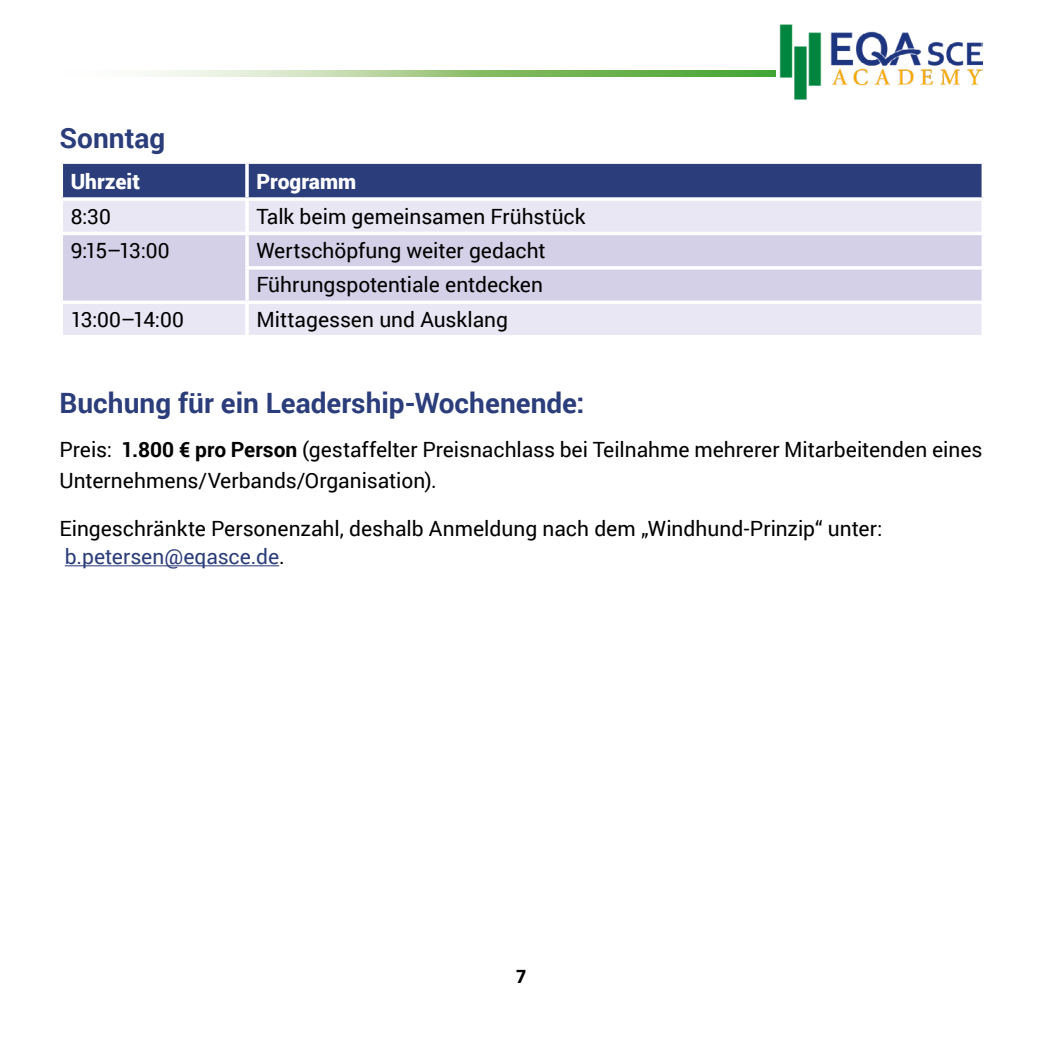
<style>
.page{position:relative;width:1042px;height:1042px;background:#fff}
.page>*{position:absolute;margin:0;border:0;box-sizing:border-box;transform-origin:0 0}
.t1{font:700 28px "Roboto";color:#2b3d7a}
.t2{font:21px/34.5px "Roboto";color:#000}
.t3{font:900 21px "Roboto";color:#fff}
.t4{font:700 21px "Calibri";color:#000}
.s1{font-weight:700}
.s2{font-family:"Calibri"}
.s3{color:#2b3d7a}
</style>
<div class="page">
<img style="left:779px;top:24px;width:203px;height:75px">
<svg style="left:147px;top:70px;width:628px;height:7px;background:#9bc985"></svg>
<hr style="left:65px;top:565px;width:214px;height:1px;background:#2b3d7a">
<div style="left:63px;top:164px;width:918px;height:33px;background:#2b3d7a"></div>
<div style="left:63px;top:201px;width:918px;height:134px;background:#e9e7f4"></div>
<div style="left:63px;top:235px;width:918px;height:65px;background:#d3d0e7"></div>
<svg style="left:61px;top:163px;width:186px;height:1px"></svg>
<svg style="left:247px;top:163px;width:736px;height:1px"></svg>
<svg style="left:245px;top:164px;width:4px;height:33px"></svg>
<svg style="left:981px;top:164px;width:1px;height:33px"></svg>
<svg style="left:61px;top:197px;width:186px;height:1px"></svg>
<svg style="left:247px;top:197px;width:737px;height:1px"></svg>
<hr style="left:245px;top:201px;width:4px;height:31px;background:#fff">
<svg style="left:981px;top:201px;width:1px;height:31px"></svg>
<hr style="left:60px;top:232px;width:187px;height:3px;background:#fff">
<hr style="left:247px;top:232px;width:738px;height:3px;background:#fff">
<hr style="left:245px;top:235px;width:4px;height:31px;background:#f5f5f9">
<svg style="left:981px;top:235px;width:1px;height:31px"></svg>
<svg style="left:245px;top:266px;width:738px;height:4px"></svg>
<hr style="left:245px;top:270px;width:4px;height:30px;background:#fff">
<svg style="left:981px;top:270px;width:1px;height:30px"></svg>
<svg style="left:62px;top:300px;width:185px;height:4px"></svg>
<svg style="left:247px;top:300px;width:736px;height:4px"></svg>
<hr style="left:245px;top:304px;width:4px;height:31px;background:#fff">
<svg style="left:981px;top:304px;width:1px;height:31px"></svg>
<h1 class="t1" style="left:60px;top:119px;width:107px">Sonntag</h1>
<p class="t3" style="left:71px;top:167px;width:71px">Uhrzeit</p>
<p class="t3" style="left:256px;top:167px;width:101px">Programm</p>
<p class="t2" style="left:71px;top:198px;width:42px">8:30</p>
<p class="t2" style="left:256px;top:198px;width:331px">Talk beim gemeinsamen Frühstück</p>
<p class="t2" style="left:71px;top:232px;width:100px">9:15–13:00</p>
<p class="t2" style="left:256px;top:232px;width:291px">Wertschöpfung weiter gedacht<br>Führungspotentiale entdecken</p>
<p class="t2" style="left:71px;top:301px;width:115px">13:00–14:00</p>
<p class="t2" style="left:256px;top:301px;width:253px">Mittagessen und Ausklang</p>
<h1 class="t1" style="left:60px;top:383px;width:526px">Buchung für ein Leadership-Wochenende:</h1>
<p class="t2" style="left:60px;top:433px;width:924px;line-height:31.5px">Preis: <span class="s1">1.800 € pro Person</span> (gestaffelter Preisnachlass bei Teilnahme mehrerer Mitarbeitenden eines<br>Unternehmens/Verbands/Organisation)<span class="s2">.</span></p>
<p class="t2" style="left:60px;top:514px;width:824px;line-height:28px">Eingeschränkte Personenzahl, deshalb Anmeldung nach dem „Windhund-Prinzip“ unter: <span class="s3">b.petersen@eqasce.de</span>.</p>
<p class="t4" style="left:516px;top:961px;width:12px">7</p>
</div>
